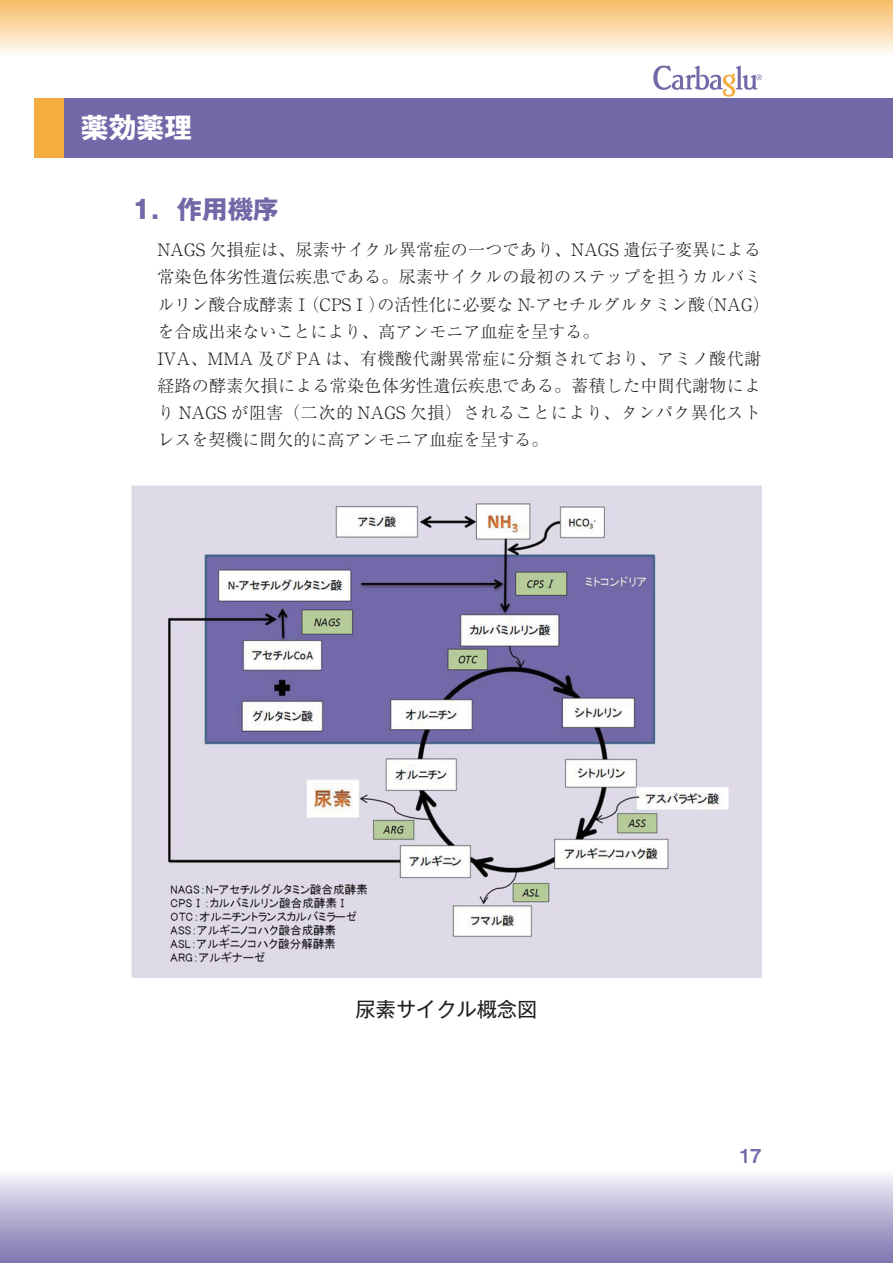
<style>
.page{position:relative;width:893px;height:1263px;background:#fff}
.page>*{position:absolute;margin:0;border:0;box-sizing:border-box;transform-origin:0 0}
.t1{font:700 27.6px "Gothic MB101 Pr 6 N";color:#fff}
.t2{font:700 25.5px "Gothic MB101 Pr 6 N";color:#7169a7}
.t3{font:20.25px "Gothic MB101 Pr 6 N";color:#231f20}
.t4{font:19.2px "Midashi Go Pr 6 N MB31";color:#7169a7}
.t5{font:300 16.95px/27.2px "Ryumin Pr 6 N";letter-spacing:.015em;color:#231f20}
</style>
<div class="page">
<img style="left:653px;top:65px;width:109px;height:32px">
<hr style="left:0;top:98px;width:1px;height:59px;background:#7169a7">
<div style="left:0;top:0;width:893px;height:55px;background:linear-gradient(to bottom,#f8bb64,#fefbf6)"></div>
<div style="left:0;top:1169px;width:893px;height:94px;background:linear-gradient(to bottom,#f8f8fc,#7c72ae)"></div>
<div style="left:64px;top:98px;width:829px;height:59px;background:#7169a7"></div>
<div style="left:34px;top:98px;width:30px;height:59px;background:#f4ae40"></div>
<img style="left:132px;top:485px;width:629px;height:492px">
<h1 class="t1" style="left:81px;top:105px;width:113px">薬効薬理</h1>
<h2 class="t2" style="left:132px;top:188px;width:148px">1．作用機序</h2>
<p class="t5" style="left:157px;top:235px;width:614px">NAGS 欠損症は、尿素サイクル異常症の一つであり、NAGS 遺伝子変異による常染色体劣性遺伝疾患である。尿素サイクルの最初のステップを担うカルバミルリン酸合成酵素Ⅰ（CPSⅠ）の活性化に必要な N-アセチルグルタミン酸（NAG）を合成出来ないことにより、高アンモニア血症を呈する。<br>IVA、MMA 及び PA は、有機酸代謝異常症に分類されており、アミノ酸代謝経路の酵素欠損による常染色体劣性遺伝疾患である。蓄積した中間代謝物により NAGS が阻害（二次的 NAGS 欠損）されることにより、タンパク異化ストレスを契機に間欠的に高アンモニア血症を呈する。</p>
<p class="t3" style="left:356px;top:992px;width:183px">尿素サイクル概念図</p>
<p class="t4" style="left:740px;top:1140px;width:23px">17</p>
</div>
